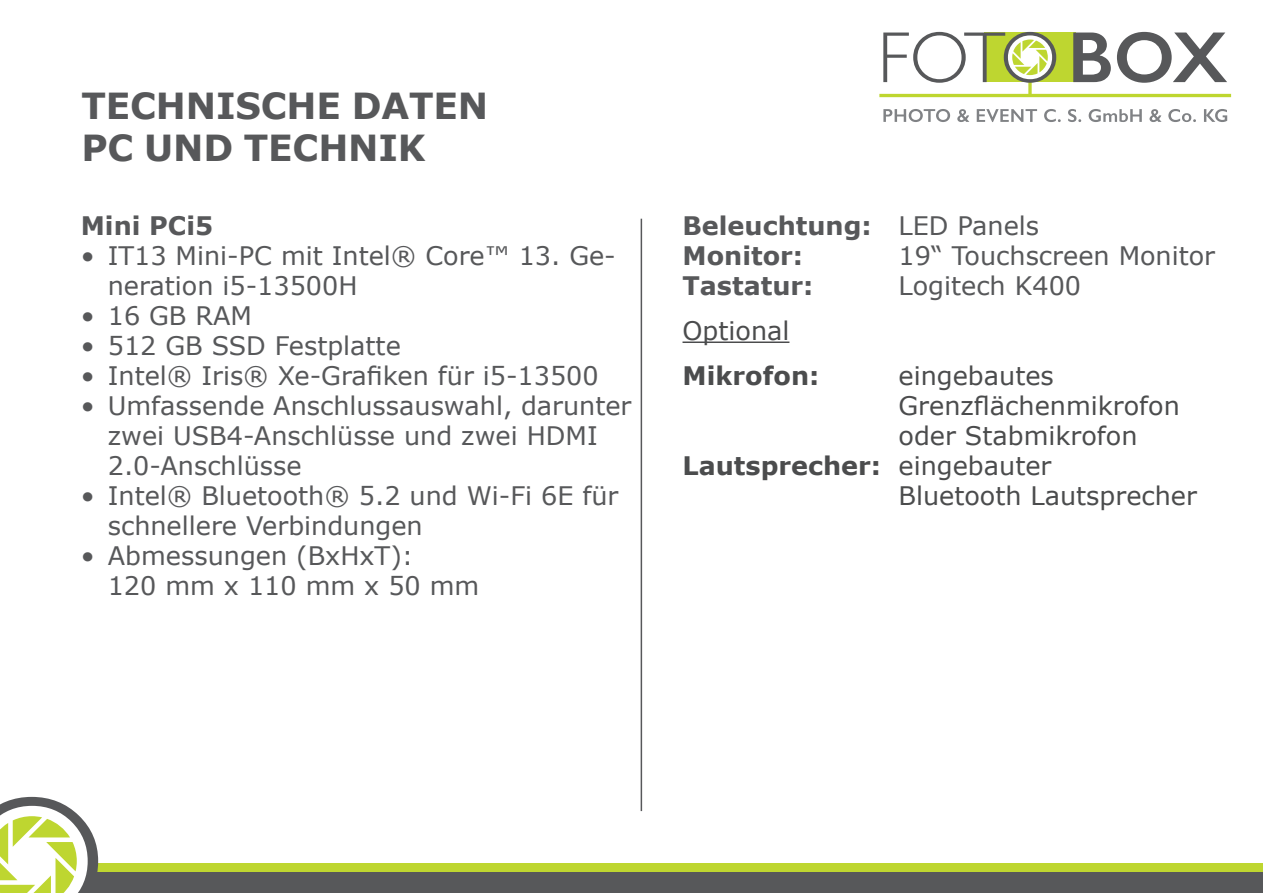
<style>
.page{position:relative;width:1263px;height:893px;background:#fff}
.page>*{position:absolute;margin:0;border:0;box-sizing:border-box;transform-origin:0 0}
.t1{font:700 35.85px "Verdana";letter-spacing:-.005em;color:#57585a}
.t2{font:25.5px/30px "Verdana";color:#57585a}
.t3{font:25.5px/30px "Verdana";color:#4b4c4d}
.t4{font:700 25.5px/30px "Verdana";color:#57585a}
.t5{font:700 25.5px "Verdana";color:#4b4c4d}
.s1{font-weight:400}
.s2{font-weight:700}
</style>
<div class="page">
<svg style="left:879px;top:32px;width:352px;height:65px"></svg>
<svg style="left:883px;top:109px;width:344px;height:13px"></svg>
<div style="left:0;top:864px;width:1263px;height:29px;background:#bed630"></div>
<div style="left:0;top:872px;width:1263px;height:21px;background:#57585a"></div>
<svg style="left:0;top:797px;width:98px;height:96px"></svg>
<hr style="left:682px;top:341px;width:107px;height:2px;background:#4b4c4d">
<hr style="left:641px;top:219px;width:1px;height:592px;background:#57585a">
<p class="t1" style="left:81px;top:80px;width:408px">TECHNISCHE DATEN</p>
<p class="t1" style="left:81px;top:122px;width:346px">PC UND TECHNIK</p>
<p class="t4" style="left:81px;top:210px;width:134px">Mini PCi5</p>
<p class="t2" style="left:108px;top:240px;width:509px;text-indent:-27px">• IT13 Mini-PC mit Intel® Core™ 13. Ge&shy;neration i5-13500H</p>
<p class="t2" style="left:81px;top:300px;width:173px">• 16 GB RAM</p>
<p class="t2" style="left:81px;top:330px;width:322px">• 512 GB SSD Festplatte</p>
<p class="t2" style="left:81px;top:360px;width:519px">• Intel® Iris® Xe-Grafiken für i5-13500</p>
<p class="t2" style="left:108px;top:390px;width:525px;text-indent:-27px">• Umfassende Anschlussauswahl, darunter zwei USB4-Anschlüsse und zwei HDMI<br>2.0-Anschlüsse</p>
<p class="t2" style="left:108px;top:480px;width:512px;text-indent:-27px">• Intel® Bluetooth® 5.2 und Wi-Fi 6E für schnellere Verbindungen</p>
<p class="t2" style="left:81px;top:540px;width:334px">• Abmessungen (BxHxT):</p>
<p class="t2" style="left:108px;top:570px;width:373px">120 mm x 110 mm x 50 mm</p>
<p class="t4" style="left:682px;top:210px;width:358px">Beleuchtung: <span class="s1">LED Panels<br></span>Monitor:</p>
<p class="t2" style="left:898px;top:240px;width:318px">19“ Touchscreen Monitor</p>
<p class="t4" style="left:682px;top:270px;width:132px">Tastatur:</p>
<p class="t2" style="left:898px;top:270px;width:184px">Logitech K400</p>
<p class="t3" style="left:682px;top:315px;width:108px">Optional</p>
<p class="t5" style="left:682px;top:358px;width:138px">Mikrofon:</p>
<p class="t3" style="left:898px;top:360px;width:283px">eingebautes<br>Grenzflächenmikrofon</p>
<p class="t3" style="left:898px;top:420px;width:240px">oder Stabmikrofon</p>
<p class="t3" style="left:898px;top:450px;width:300px;text-indent:-216px"><span class="s2">Lautsprecher:</span> eingebauter<br>Bluetooth Lautsprecher</p>
</div>
